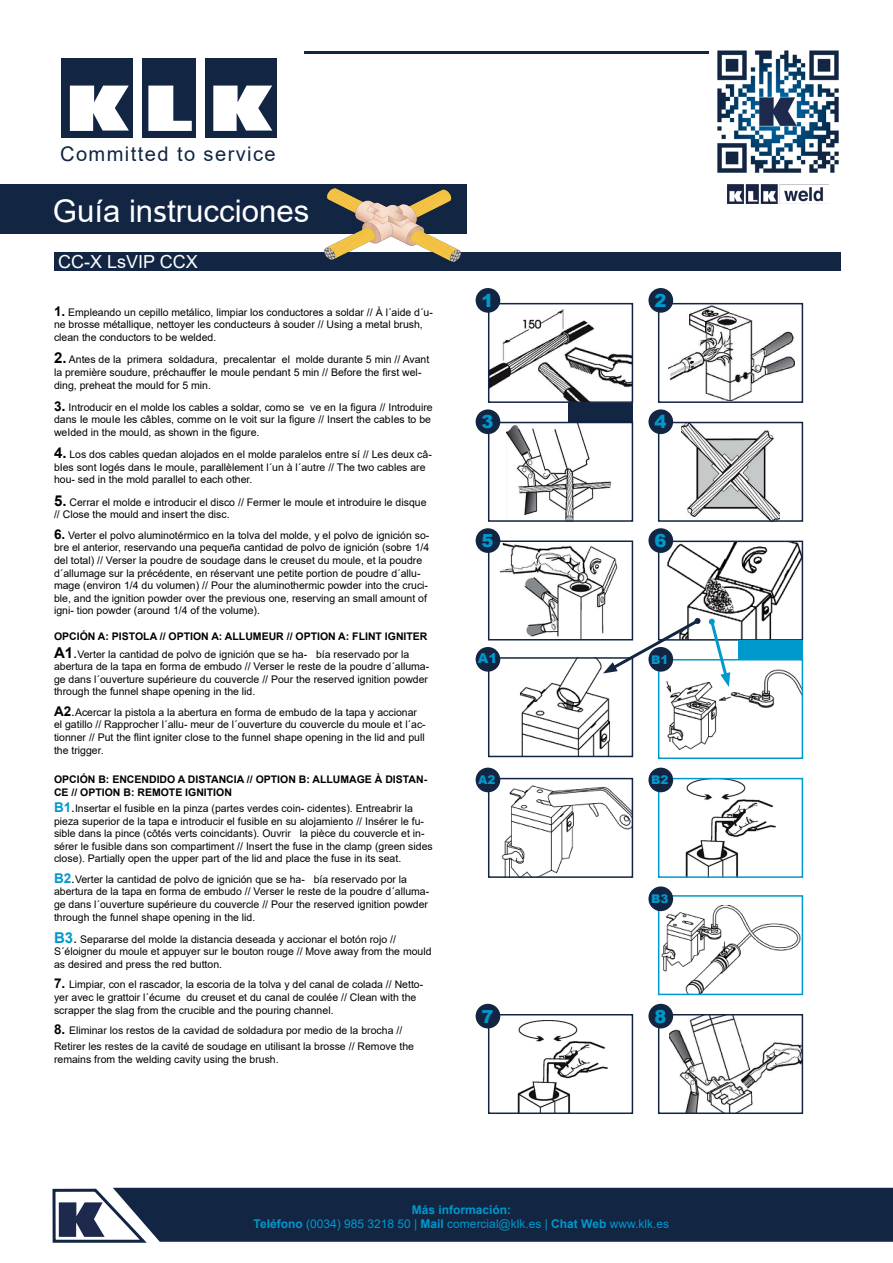
<style>
.page{position:relative;width:893px;height:1263px;background:#fff}
.page>*{position:absolute;margin:0;border:0;box-sizing:border-box;transform-origin:0 0}
.t1{font:31.2px "Arial";color:#fff}
.t2{font:20.1px "Arial";letter-spacing:.07em;color:#122543}
.t3{font:18px "Arial";color:#fff}
.t4{font:900 18px "Arial";color:#0099cd}
.t5{font:900 13.5px "Arial";color:#0099cd}
.t6{font:12px/14.4px "Arial";color:#0099cd;text-align:center}
.t7{font:900 12px "Arial";color:#0099cd}
.t8{font:10.5px/12.6px "Arial";color:#000}
.t9{font:700 10.5px/12.6px "Arial";color:#000}
.s1{font-family:"Ubuntu"}
.s2{font-weight:700;font-size:13.5px}
.s3{font-weight:700;font-size:15px}
.s4{font-weight:700}
.s5{font-size:15px}
.s6{font-size:13.5px}
.s7{font-weight:700;font-size:13.5px;color:#0099cd}
.s8{font-weight:700;font-size:15px;color:#0099cd}
</style>
<div class="page">
<div style="left:62px;top:59px;width:71px;height:79px;background:#122543"></div>
<div style="left:205px;top:59px;width:71px;height:79px;background:#122543"></div>
<div style="left:142px;top:59px;width:54px;height:79px;background:#122543"></div>
<svg style="left:70px;top:86px;width:59px;height:45px"></svg>
<svg style="left:213px;top:86px;width:59px;height:45px"></svg>
<svg style="left:148px;top:86px;width:44px;height:45px"></svg>
<div style="left:0;top:185px;width:466px;height:49px;background:#122543"></div>
<svg style="left:52px;top:1187px;width:841px;height:56px"></svg>
<hr style="left:304px;top:51px;width:406px;height:3px;background:#122543">
<img style="left:709px;top:50px;width:130px;height:123px">
<img style="left:728px;top:185px;width:101px;height:19px">
<img style="left:668px;top:306px;width:126px;height:94px">
<div style="left:658px;top:303px;width:145px;height:100px;border:2px solid #122543"></div>
<img style="left:666px;top:669px;width:134px;height:81px">
<div style="left:658px;top:659px;width:145px;height:100px;border:2px solid #0099cd"></div>
<img style="left:661px;top:906px;width:139px;height:86px">
<div style="left:658px;top:895px;width:145px;height:100px;border:2px solid #0099cd"></div>
<img style="left:502px;top:785px;width:128px;height:90px">
<div style="left:488px;top:778px;width:145px;height:100px;border:2px solid #122543"></div>
<img style="left:495px;top:543px;width:123px;height:94px">
<div style="left:488px;top:540px;width:145px;height:100px;border:2px solid #122543"></div>
<img style="left:664px;top:544px;width:136px;height:94px">
<div style="left:658px;top:541px;width:145px;height:100px;border:2px solid #122543"></div>
<img style="left:685px;top:781px;width:91px;height:94px">
<div style="left:658px;top:778px;width:145px;height:100px;border:2px solid #0099cd"></div>
<img style="left:669px;top:1017px;width:131px;height:94px">
<div style="left:658px;top:1014px;width:145px;height:100px;border:2px solid #122543"></div>
<img style="left:518px;top:1020px;width:90px;height:91px">
<div style="left:488px;top:1014px;width:145px;height:100px;border:2px solid #122543"></div>
<img style="left:520px;top:660px;width:90px;height:94px">
<div style="left:488px;top:657px;width:145px;height:100px;border:2px solid #122543"></div>
<div style="left:476px;top:528px;width:24px;height:25px;background:#122543;border-radius:50%"></div>
<div style="left:648px;top:528px;width:25px;height:25px;background:#122543;border-radius:50%"></div>
<div style="left:476px;top:647px;width:24px;height:25px;background:#122543;border-radius:50%"></div>
<div style="left:476px;top:768px;width:24px;height:24px;background:#122543;border-radius:50%"></div>
<div style="left:648px;top:768px;width:25px;height:24px;background:#122543;border-radius:50%"></div>
<div style="left:648px;top:886px;width:25px;height:25px;background:#122543;border-radius:50%"></div>
<div style="left:476px;top:1004px;width:24px;height:24px;background:#122543;border-radius:50%"></div>
<div style="left:648px;top:1004px;width:25px;height:24px;background:#122543;border-radius:50%"></div>
<div style="left:569px;top:403px;width:64px;height:19px;background:#122543"></div>
<div style="left:738px;top:640px;width:65px;height:19px;background:#0099cd"></div>
<svg style="left:603px;top:617px;width:99px;height:56px"></svg>
<svg style="left:708px;top:618px;width:22px;height:69px"></svg>
<img style="left:682px;top:425px;width:97px;height:94px">
<div style="left:658px;top:422px;width:145px;height:100px;border:2px solid #122543"></div>
<img style="left:506px;top:425px;width:104px;height:94px">
<div style="left:488px;top:422px;width:145px;height:100px;border:2px solid #122543"></div>
<img style="left:491px;top:309px;width:139px;height:91px">
<div style="left:488px;top:303px;width:145px;height:100px;border:2px solid #122543"></div>
<div style="left:54px;top:252px;width:786px;height:18px;background:#122543"></div>
<img style="left:319px;top:184px;width:147px;height:87px">
<div style="left:476px;top:288px;width:24px;height:25px;background:#122543;border-radius:50%"></div>
<div style="left:648px;top:288px;width:25px;height:25px;background:#122543;border-radius:50%"></div>
<div style="left:476px;top:409px;width:24px;height:25px;background:#122543;border-radius:50%"></div>
<div style="left:648px;top:409px;width:25px;height:25px;background:#122543;border-radius:50%"></div>
<h2 class="t2" style="left:60px;top:140px;width:217px">Committed to service</h2>
<h1 class="t1" style="left:53px;top:189px;width:258px">Guía in<span class="s1">s</span>trucciones</h1>
<h3 class="t3" style="left:58px;top:249px;width:141px">CC-X LsVIP CCX</h3>
<p class="t8" style="left:54px;top:306px;width:380px"><span class="s2">1.</span> Empleando un cepillo metálico, limpiar los conductores a soldar // À l´aide d´u&shy;ne brosse métallique, nettoyer les conducteurs à souder // Using a metal brush, clean the conductors to be welded.</p>
<p class="t8" style="left:54px;top:353px;width:377px"><span class="s3">2.</span> Antes de la primera soldadura, precalentar el molde durante 5 min // Avant la première soudure, préchauffer Ie mouIe pendant 5 min // Before the first wel&shy;ding, preheat the mould for 5 min.</p>
<p class="t8" style="left:54px;top:401px;width:380px"><span class="s2">3</span><span class="s3">.</span> Introducir en el molde los cables a soldar, como se ve en Ia figura // Introduire dans Ie mouIe Ies câbIes, comme on Ie voit sur Ia figure // Insert the cabIes to be weIded in the mouId, as shown in the figure.</p>
<p class="t8" style="left:54px;top:448px;width:379px"><span class="s3">4.</span> Los dos cables quedan alojados en el molde paralelos entre sí // Les deux câ&shy;bIes sont Iogés dans Ie mouIe, parallèlement l´un à l´autre // The two cables are hou- sed in the mold parallel to each other.</p>
<p class="t8" style="left:54px;top:496px;width:374px"><span class="s3">5.</span> Cerrar el molde e introducir el disco // Fermer le moule et introduire le disque // Close the mould and insert the disc.</p>
<p class="t8" style="left:54px;top:529px;width:377px"><span class="s2">6.</span> Verter el polvo aluminotérmico en la tolva del molde, y el polvo de ignición so&shy;bre el anterior, reservando una pequeña cantidad de polvo de ignición (sobre 1/4 del total) // Verser la poudre de soudage dans le creuset du moule, et la poudre d´allumage sur la précédente, en réservant une petite portion de poudre d´allu&shy;mage (environ 1/4 du volumen) // Pour the aluminothermic powder into the cruci&shy;ble, and the ignition powder over the previous one, reserving an small amount of igni- tion powder (around 1/4 of the volume).</p>
<p class="t8" style="left:54px;top:627px;width:375px;line-height:18px"><span class="s4">OPCIÓN A: PISTOLA // OPTION A: ALLUMEUR // OPTION A: FLINT IGNITER<br></span><span class="s3">A1</span><span class="s5">.</span>Verter la cantidad de polvo de ignición que se ha- bía reservado por la</p>
<p class="t8" style="left:54px;top:660px;width:377px;text-align:justify">abertura de la tapa en forma de embudo // Verser le reste de la poudre d´alluma&shy;ge dans l´ouverture supérieure du couvercle // Pour the reserved ignition powder through the funnel shape opening in the lid.</p>
<p class="t8" style="left:54px;top:706px;width:373px"><span class="s2">A2</span><span class="s6">.</span>Acercar la pistola a la abertura en forma de embudo de la tapa y accionar el gatillo // Rapprocher l´allu- meur de l´ouverture du couvercle du moule et l´ac&shy;tionner // Put the flint igniter cIose to the funneI shape opening in the lid and pull the trigger.</p>
<p class="t9" style="left:54px;top:773px;width:375px">OPCIÓN B: ENCENDIDO A DISTANCIA // OPTION B: ALLUMAGE À DISTAN-<br>CE // OPTION B: REMOTE IGNITION</p>
<p class="t8" style="left:54px;top:802px;width:380px"><span class="s7">B1</span><span class="s6">.</span>Insertar el fusible en la pinza (partes verdes coin- cidentes). Entreabrir la pieza superior de la tapa e introducir el fusible en su alojamiento // Insérer le fu&shy;sible dans la pince (côtés verts coincidants). Ouvrir la pièce du couvercle et in&shy;sérer le fusible dans son compartiment // Insert the fuse in the clamp (green sides close). Partially open the upper part of the lid and place the fuse in its seat.</p>
<p class="t8" style="left:54px;top:873px;width:377px"><span class="s7">B2</span><span class="s6">.</span>Verter la cantidad de polvo de ignición que se ha- bía reservado por la abertura de la tapa en forma de embudo // Verser le reste de la poudre d´alluma&shy;ge dans l´ouverture supérieure du couvercle // Pour the reserved ignition powder through the funnel shape opening in the lid.</p>
<p class="t8" style="left:54px;top:933px;width:379px"><span class="s8">B3</span><span class="s5">.</span> Separarse del molde la distancia deseada y accionar el botón rojo //<br>S´éloigner du moule et appuyer sur le bouton rouge // Move away from the mould as desired and press the red button.</p>
<p class="t8" style="left:54px;top:978px;width:371px"><span class="s2">7.</span> Limpiar, con el rascador, la escoria de la tolva y del canal de colada // Netto&shy;yer avec le grattoir l´écume du creuset et du canal de coulée // Clean with the scrapper the slag from the crucible and the pouring channel.</p>
<p class="t8" style="left:54px;top:1022px;width:362px;line-height:16.2px"><span class="s2">8.</span> Eliminar los restos de la cavidad de soldadura por medio de la brocha //<br>Retirer les restes de la cavité de soudage en utilisant la brosse // Remove the</p>
<p class="t8" style="left:54px;top:1053px;width:226px">remains from the welding cavity using the brush.</p>
<h3 class="t4" style="left:482px;top:287px;width:14px">1</h3>
<h3 class="t4" style="left:654px;top:287px;width:14px">2</h3>
<h3 class="t4" style="left:482px;top:409px;width:14px">3</h3>
<h3 class="t4" style="left:654px;top:409px;width:14px">4</h3>
<h3 class="t4" style="left:482px;top:527px;width:14px">5</h3>
<h3 class="t4" style="left:654px;top:527px;width:14px">6</h3>
<p class="t5" style="left:478px;top:648px;width:21px">A1</p>
<p class="t7" style="left:651px;top:651px;width:19px">B1</p>
<p class="t7" style="left:478px;top:771px;width:19px">A2</p>
<p class="t7" style="left:651px;top:771px;width:19px">B2</p>
<p class="t7" style="left:651px;top:890px;width:19px">B3</p>
<h3 class="t4" style="left:482px;top:1003px;width:14px">7</h3>
<h3 class="t4" style="left:654px;top:1003px;width:14px">8</h3>
<p class="t6" style="left:254px;top:1202px;width:417px"><span class="s4">Más información:<br>Teléfono</span> (0034) 985 3218 50 | <span class="s4">Mail</span> comercial@klk.es | <span class="s4">Chat Web</span> www.klk.es</p>
</div>
